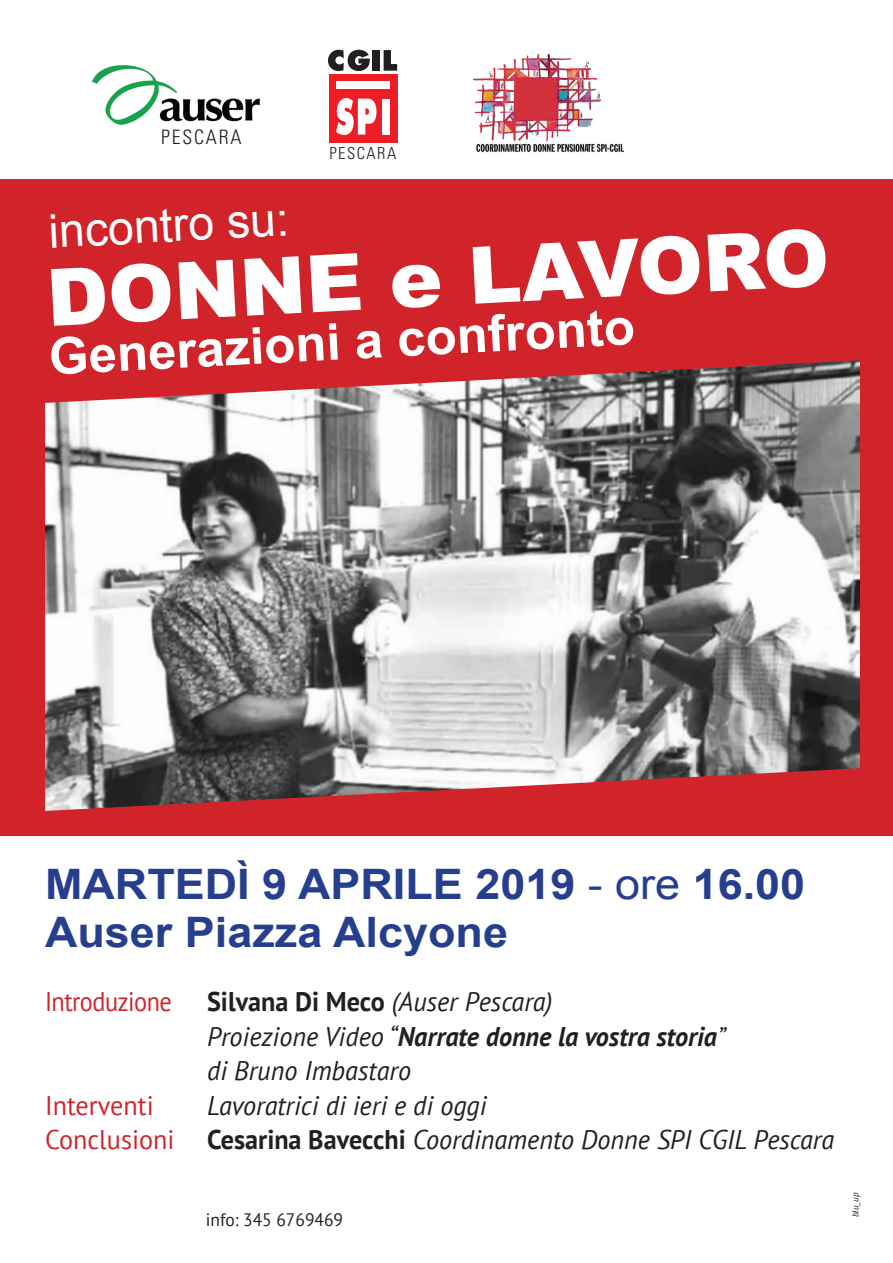
<style>
.page{position:relative;width:893px;height:1263px;background:#fff}
.page>*{position:absolute;margin:0;border:0;box-sizing:border-box;transform-origin:0 0}
.t1{font:900 79.2px "Arial";color:#fff}
.t2{font:700 51px "Arial";color:#fff}
.t3{font:46.5px "Arial";color:#fff}
.t4{font:700 42px/48px "Arial";color:#253f8e;scale:1.07 1}
.t5{font:italic 27px/34.5px "PT Sans";color:#231f20}
.t6{font:27px "PT Sans";letter-spacing:-.02em;color:#d1232a;scale:.9 1}
.t7{font:27px "PT Sans";color:#d1232a}
.t8{font:300 condensed 19.8px "Univers";letter-spacing:.09em;color:#231f20}
.t9{font:18px "PT Sans";color:#231f20}
.t10{font:300 condensed 16.5px "Univers";letter-spacing:.09em;color:#231f20}
.t11{font:italic 9px "PT Sans";color:#231f20}
.s1{font-weight:400}
.s2{font-weight:700;font-style:normal}
.s3{font-weight:700}
.s4{font-style:normal;color:#d1232a}
</style>
<div class="page">
<div style="left:0;top:179px;width:893px;height:657px;background:#d1232a"></div>
<img style="left:45px;top:360px;width:815px;height:451px">
<div style="left:329px;top:75px;width:69px;height:68px;background:#ee1d23"></div>
<svg style="left:328px;top:50px;width:42px;height:21px"></svg>
<div style="left:372px;top:50px;width:8px;height:21px;background:#231f20"></div>
<svg style="left:384px;top:50px;width:13px;height:21px"></svg>
<svg style="left:336px;top:98px;width:40px;height:37px"></svg>
<div style="left:382px;top:99px;width:8px;height:36px;background:#fff"></div>
<div style="left:337px;top:81px;width:53px;height:8px;background:#fff"></div>
<img style="left:473px;top:53px;width:151px;height:100px">
<img style="left:92px;top:65px;width:168px;height:60px">
<p class="t8" style="left:161px;top:125px;width:82px">PESCARA</p>
<p class="t10" style="left:329px;top:143px;width:68px">PESCARA</p>
<h3 class="t3" style="left:47px;top:201px;width:242px;rotate:-3deg">incontro su:</h3>
<h1 class="t1" style="left:44px;top:240px;width:785px;rotate:-3deg">DONNE e LAVORO</h1>
<h2 class="t2" style="left:47px;top:323px;width:588px;rotate:-3deg">Generazioni a confronto</h2>
<h3 class="t4" style="left:45px;top:861px;width:712px">MARTEDÌ 9 APRILE 2019 <span class="s1">- ore</span> 16.00<br>Auser Piazza Alcyone</h3>
<p class="t6" style="left:45px;top:984px;width:142px">Introduzione</p>
<p class="t5" style="left:207px;top:984px;width:520px"><span class="s2">Silvana Di Meco</span> (Auser Pescara)<br>Proiezione Video “<span class="s3">Narrate donne la vostra storia</span>” di Bruno Imbastaro</p>
<p class="t7" style="left:45px;top:1088px;width:110px">Interventi</p>
<p class="t5" style="left:45px;top:1087px;width:791px;text-indent:162px">Lavoratrici di ieri e di oggi<br><span class="s4">Conclusioni</span> <span class="s2">Cesarina Bavecchi</span> Coordinamento Donne SPI CGIL Pescara</p>
<p class="t9" style="left:206px;top:1208px;width:139px">info: 345 6769469</p>
<p class="t11" style="left:850px;top:1217px;width:26px;rotate:-90deg">blu_up</p>
</div>
